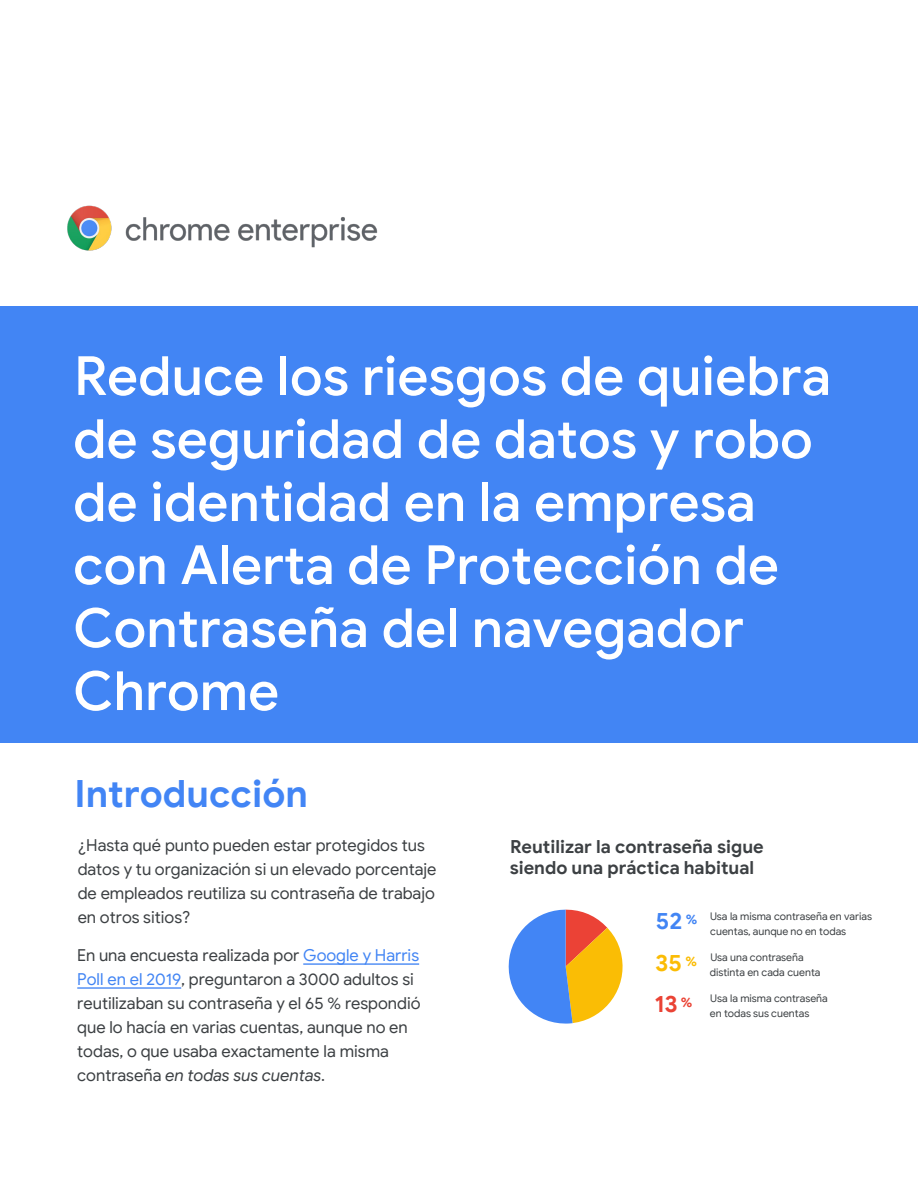
<style>
.page{position:relative;width:918px;height:1188px;background:#fff}
.page>*{position:absolute;margin:0;border:0;box-sizing:border-box;transform-origin:0 0}
.t1{font:500 54px/63px "Google Sans";color:#fff}
.t2{font:700 37.5px "Google Sans";color:#4285f5}
.t3{font:700 23.25px "Google Sans";color:#4285f4}
.t4{font:700 23.25px "Google Sans";color:#fbbc04}
.t5{font:700 23.25px "Google Sans";color:#ea4335}
.t6{font:700 18px/21.6px "Google Sans";color:#3c4043}
.t7{font:16.5px/24px "Google Sans";color:#3c4043}
.t8{font:10.5px/15px "Google Sans";color:#3c4043}
.s1{color:#4285f4}
.s2{font-style:italic}
</style>
<div class="page">
<div style="left:1px;top:306px;width:917px;height:436px;background:#4285f4"></div>
<svg style="left:303px;top:963px;width:116px;height:2px"></svg>
<svg style="left:77px;top:987px;width:104px;height:2px"></svg>
<svg style="left:509px;top:910px;width:114px;height:114px"></svg>
<img style="left:67px;top:205px;width:311px;height:46px">
<p class="t1" style="left:73px;top:345px;width:759px">Reduce los riesgos de quiebra de seguridad de datos y robo de identidad en la empresa con Alerta de Protección de<br>Contraseña del navegador<br>Chrome</p>
<p class="t2" style="left:75px;top:771px;width:235px">Introducción</p>
<p class="t7" style="left:78px;top:834px;width:360px">¿Hasta qué punto pueden estar protegidos tus datos y tu organización si un elevado porcentaje de empleados reutiliza su contraseña de trabajo en otros sitios?</p>
<p class="t6" style="left:510px;top:836px;width:256px">Reutilizar la contraseña sigue siendo una práctica habitual</p>
<p class="t7" style="left:77px;top:944px;width:345px">En una encuesta realizada por <span class="s1">Google y Harris Poll en el 2019</span>, preguntaron a 3000 adultos si reutilizaban su contraseña y el 65 % respondió que lo hacía en varias cuentas, aunque no en todas, o que usaba exactamente la misma contraseña <span class="s2">en todas sus cuentas</span>.</p>
<p class="t8" style="left:710px;top:909px;width:163px">Usa la misma contraseña en varias cuentas, aunque no en todas</p>
<p class="t8" style="left:710px;top:950px;width:112px">Usa una contraseña distinta en cada cuenta</p>
<p class="t8" style="left:710px;top:991px;width:119px">Usa la misma contraseña en todas sus cuentas</p>
<p class="t3" style="left:656px;top:907px;width:43px">52 <sup>%</sup></p>
<p class="t4" style="left:655px;top:948px;width:43px">35 <sup>%</sup></p>
<p class="t5" style="left:654px;top:990px;width:40px">13 <sup>%</sup></p>
</div>
